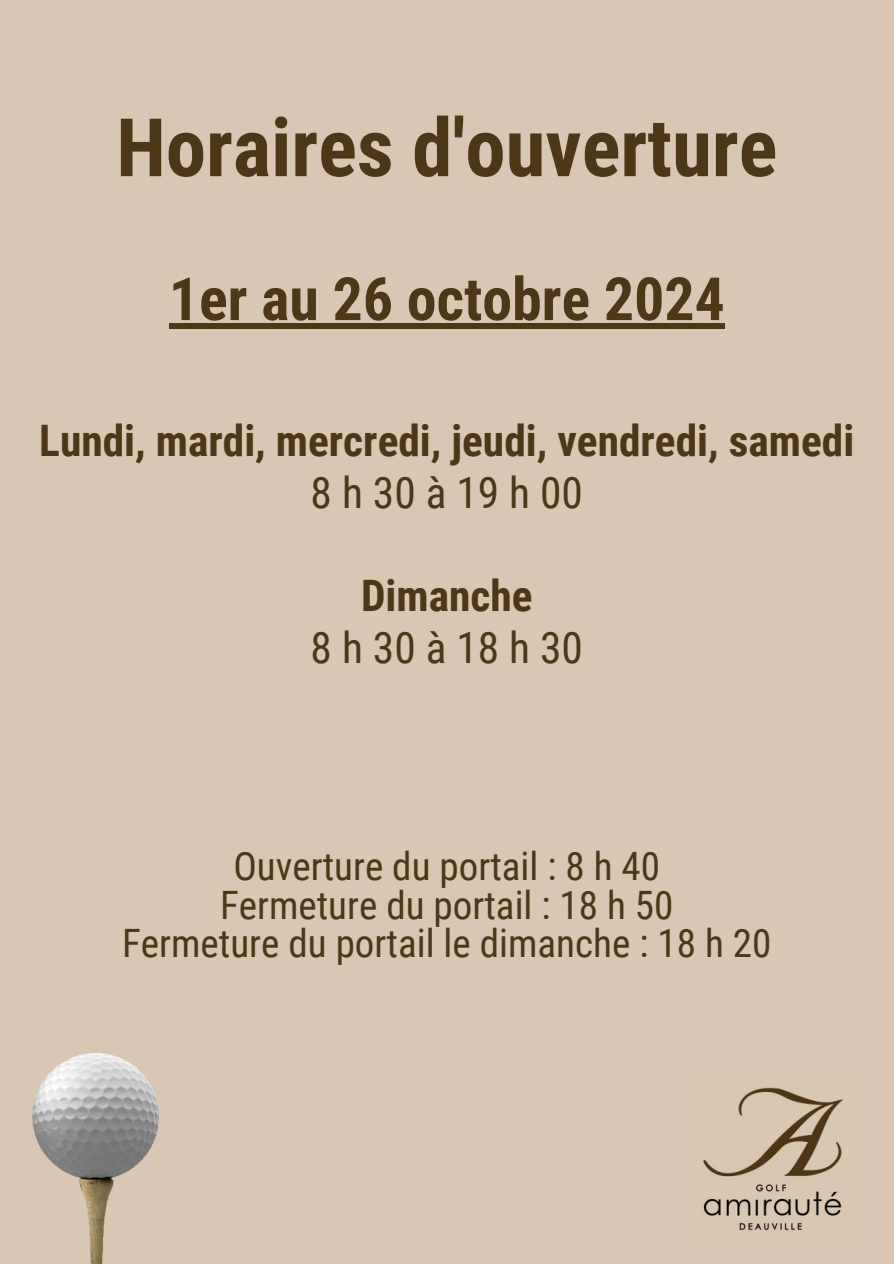
<style>
.page{position:relative;width:894px;height:1264px;background:#fff}
.page>*{position:absolute;margin:0;border:0;box-sizing:border-box;transform-origin:0 0}
.t1{font:700 80.85px "Roboto Condensed";color:#4e3717}
.t2{font:700 59.7px "Roboto Condensed";color:#4e3717}
.t3{font:700 43.35px "Roboto Condensed";color:#4e3717}
.t4{font:43.35px "Roboto Condensed";color:#4e3717}
.t5{font:39px/38.2px "Roboto Condensed";color:#4e3717;text-align:center}
</style>
<div class="page">
<div style="left:0;top:0;width:893px;height:1263px;background:#d9c7b3"></div>
<img style="left:703px;top:1087px;width:143px;height:145px">
<img style="left:33px;top:1053px;width:126px;height:210px">
<div style="left:169px;top:323px;width:555px;height:6px;background:#4e3717"></div>
<h1 class="t1" style="left:116px;top:91px;width:662px">Horaires d'ouverture</h1>
<h2 class="t2" style="left:169px;top:257px;width:557px">1er au 26 octobre 2024</h2>
<p class="t3" style="left:39px;top:410px;width:816px">Lundi, mardi, mercredi, jeudi, vendredi, samedi</p>
<p class="t4" style="left:310px;top:462px;width:274px">8 h 30 à 19 h 00</p>
<p class="t3" style="left:361px;top:565px;width:173px">Dimanche</p>
<p class="t4" style="left:310px;top:617px;width:274px">8 h 30 à 18 h 30</p>
<p class="t5" style="left:122px;top:846px;width:650px">Ouverture du portail : 8 h 40<br>Fermeture du portail : 18 h 50<br>Fermeture du portail le dimanche : 18 h 20</p>
</div>
